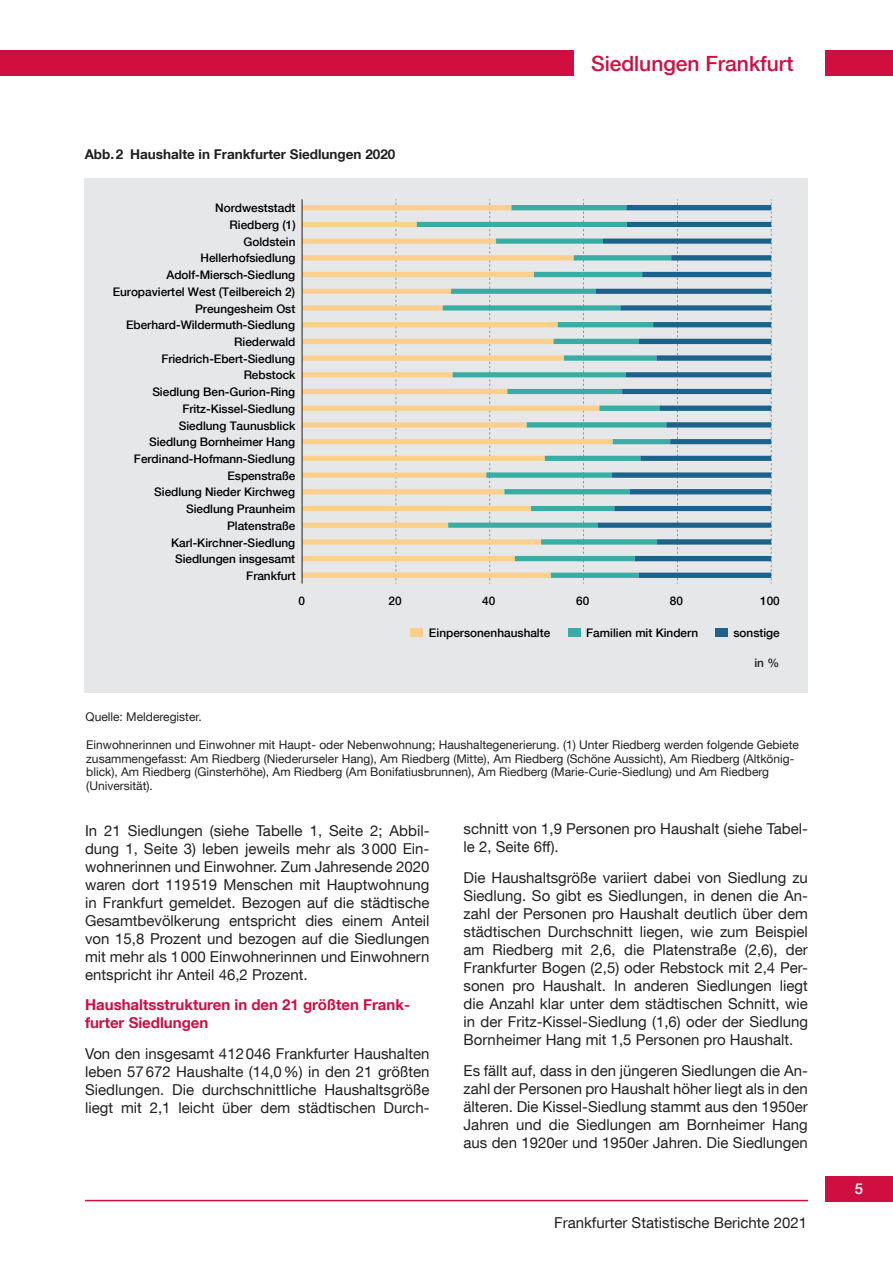
<style>
.page{position:relative;width:893px;height:1263px;background:#fff}
.page>*{position:absolute;margin:0;border:0;box-sizing:border-box;transform-origin:0 0}
.t1{font:500 21px "Helvetica Neue LT Com";color:#d10e40}
.t2{font:15px/18px "Helvetica Neue LT Com";color:#231f20;text-align:justify}
.t3{font:700 15px/18px "Helvetica Neue LT Com";color:#d10e40}
.t4{font:500 15px "Helvetica Neue LT Com";color:#fff}
.t5{font:700 13.5px "Helvetica Neue LT Com";color:#231f20}
.t6{font:12px/13.5px "Helvetica Neue LT Com";color:#231f20}
.t7{font:500 11.85px "Helvetica Neue LT Com";color:#000001}
.t8{font:500 11.85px "Helvetica Neue LT Com";color:#231f20}
</style>
<div class="page">
<div style="left:0;top:50px;width:893px;height:25px;background:#d10e40"></div>
<hr style="left:85px;top:1200px;width:723px;height:1px;background:#d10e40">
<div style="left:825px;top:1176px;width:68px;height:25px;background:#d10e40"></div>
<div style="left:574px;top:45px;width:251px;height:36px;background:#fff"></div>
<div style="left:85px;top:179px;width:723px;height:514px;background:#e6e7e9"></div>
<svg style="left:771px;top:200px;width:1px;height:384px"></svg>
<svg style="left:303px;top:205px;width:114px;height:373px"></svg>
<svg style="left:417px;top:205px;width:179px;height:373px"></svg>
<svg style="left:596px;top:205px;width:175px;height:373px"></svg>
<hr style="left:302px;top:200px;width:1px;height:384px;background:#231f20">
<div style="left:715px;top:628px;width:12px;height:8px;background:#1d628c"></div>
<div style="left:410px;top:628px;width:13px;height:8px;background:#fdcf8c"></div>
<div style="left:568px;top:628px;width:13px;height:8px;background:#39ada5"></div>
<p class="t5" style="left:85px;top:145px;width:312px">Abb.2 Haushalte in Frankfurter Siedlungen 2020</p>
<p class="t7" style="left:215px;top:201px;width:82px">Nordweststadt</p>
<p class="t7" style="left:230px;top:218px;width:68px">Riedberg (1)</p>
<p class="t7" style="left:243px;top:234px;width:54px">Goldstein</p>
<p class="t7" style="left:201px;top:251px;width:96px">Hellerhofsiedlung</p>
<p class="t7" style="left:167px;top:268px;width:130px">Adolf-Miersch-Siedlung</p>
<p class="t7" style="left:113px;top:285px;width:184px">Europaviertel West (Teilbereich 2)</p>
<p class="t7" style="left:195px;top:301px;width:102px">Preungesheim Ost</p>
<p class="t7" style="left:126px;top:318px;width:170px">Eberhard-Wildermuth-Siedlung</p>
<p class="t7" style="left:234px;top:335px;width:63px">Riederwald</p>
<p class="t7" style="left:161px;top:351px;width:135px">Friedrich-Ebert-Siedlung</p>
<p class="t7" style="left:244px;top:368px;width:53px">Rebstock</p>
<p class="t7" style="left:152px;top:385px;width:144px">Siedlung Ben-Gurion-Ring</p>
<p class="t7" style="left:182px;top:401px;width:114px">Fritz-Kissel-Siedlung</p>
<p class="t7" style="left:179px;top:418px;width:118px">Siedlung Taunusblick</p>
<p class="t7" style="left:149px;top:435px;width:148px">Siedlung Bornheimer Hang</p>
<p class="t7" style="left:134px;top:452px;width:163px">Ferdinand-Hofmann-Siedlung</p>
<p class="t7" style="left:227px;top:468px;width:70px">Espenstraße</p>
<p class="t7" style="left:154px;top:485px;width:142px">Siedlung Nieder Kirchweg</p>
<p class="t7" style="left:186px;top:502px;width:111px">Siedlung Praunheim</p>
<p class="t7" style="left:227px;top:518px;width:70px">Platenstraße</p>
<p class="t7" style="left:171px;top:535px;width:126px">Karl-Kirchner-Siedlung</p>
<p class="t7" style="left:175px;top:552px;width:122px">Siedlungen insgesamt</p>
<p class="t7" style="left:246px;top:569px;width:51px">Frankfurt</p>
<h1 class="t1" style="left:591px;top:50px;width:204px">Siedlungen Frankfurt</h1>
<p class="t7" style="left:298px;top:593px;width:8px">0</p>
<p class="t7" style="left:388px;top:593px;width:15px">20</p>
<p class="t7" style="left:482px;top:593px;width:15px">40</p>
<p class="t7" style="left:576px;top:593px;width:15px">60</p>
<p class="t7" style="left:670px;top:593px;width:15px">80</p>
<p class="t7" style="left:760px;top:593px;width:21px">100</p>
<p class="t7" style="left:429px;top:626px;width:123px">Einpersonenhaushalte</p>
<p class="t7" style="left:586px;top:626px;width:113px">Familien mit Kindern</p>
<p class="t7" style="left:733px;top:626px;width:48px">sonstige</p>
<p class="t6" style="left:86px;top:709px;width:118px">Quelle: Melderegister.</p>
<p class="t8" style="left:754px;top:655px;width:26px">in %</p>
<p class="t6" style="left:86px;top:738px;width:714px">Einwohnerinnen und Einwohner mit Haupt- oder Nebenwohnung; Haushaltegenerierung. (1) Unter Riedberg werden folgende Gebiete zusammengefasst: Am Riedberg (Niederurseler Hang), Am Riedberg (Mitte), Am Riedberg (Schöne Aussicht), Am Riedberg (Altkönig&shy;blick), Am Riedberg (Ginsterhöhe), Am Riedberg (Am Bonifatiusbrunnen), Am Riedberg (Marie-Curie-Siedlung) und Am Riedberg (Universität).</p>
<p class="t2" style="left:463px;top:819px;width:346px">schnitt von 1,9 Personen pro Haushalt (siehe Tabel&shy;le 2, Seite 6ff).</p>
<p class="t2" style="left:463px;top:868px;width:346px">Die Haushaltsgröße variiert dabei von Siedlung zu Siedlung. So gibt es Siedlungen, in denen die An&shy;zahl der Personen pro Haushalt deutlich über dem städtischen Durchschnitt liegen, wie zum Beispiel am Riedberg mit 2,6, die Platenstraße (2,6), der Frankfurter Bogen (2,5) oder Rebstock mit 2,4 Per&shy;sonen pro Haushalt. In anderen Siedlungen liegt die Anzahl klar unter dem städtischen Schnitt, wie in der Fritz-Kissel-Siedlung (1,6) oder der Siedlung Bornheimer Hang mit 1,5 Personen pro Haushalt.</p>
<p class="t2" style="left:463px;top:1061px;width:346px">Es fällt auf, dass in den jüngeren Siedlungen die An&shy;zahl der Personen pro Haushalt höher liegt als in den älteren. Die Kissel-Siedlung stammt aus den 1950er Jahren und die Siedlungen am Bornheimer Hang aus den 1920er und 1950er Jahren. Die Siedlungen</p>
<p class="t2" style="left:85px;top:821px;width:346px">In 21 Siedlungen (siehe Tabelle 1, Seite 2; Abbil&shy;dung 1, Seite 3) leben jeweils mehr als 3000 Ein&shy;wohnerinnen und Einwohner. Zum Jahresende 2020 waren dort 119519 Menschen mit Hauptwohnung in Frankfurt gemeldet. Bezogen auf die städtische Gesamtbevölkerung entspricht dies einem Anteil von 15,8 Prozent und bezogen auf die Siedlungen mit mehr als 1000 Einwohnerinnen und Einwohnern entspricht ihr Anteil 46,2 Prozent.</p>
<p class="t3" style="left:85px;top:995px;width:327px">Haushaltsstrukturen in den 21 größten Frank&shy;furter Siedlungen</p>
<p class="t2" style="left:85px;top:1044px;width:346px">Von den insgesamt 412046 Frankfurter Haushalten leben 57672 Haushalte (14,0%) in den 21 größten Siedlungen. Die durchschnittliche Haushaltsgröße liegt mit 2,1 leicht über dem städtischen Durch-</p>
<p class="t2" style="left:554px;top:1213px;width:255px">Frankfurter Statistische Berichte 2021</p>
<p class="t4" style="left:855px;top:1179px;width:10px">5</p>
</div>
